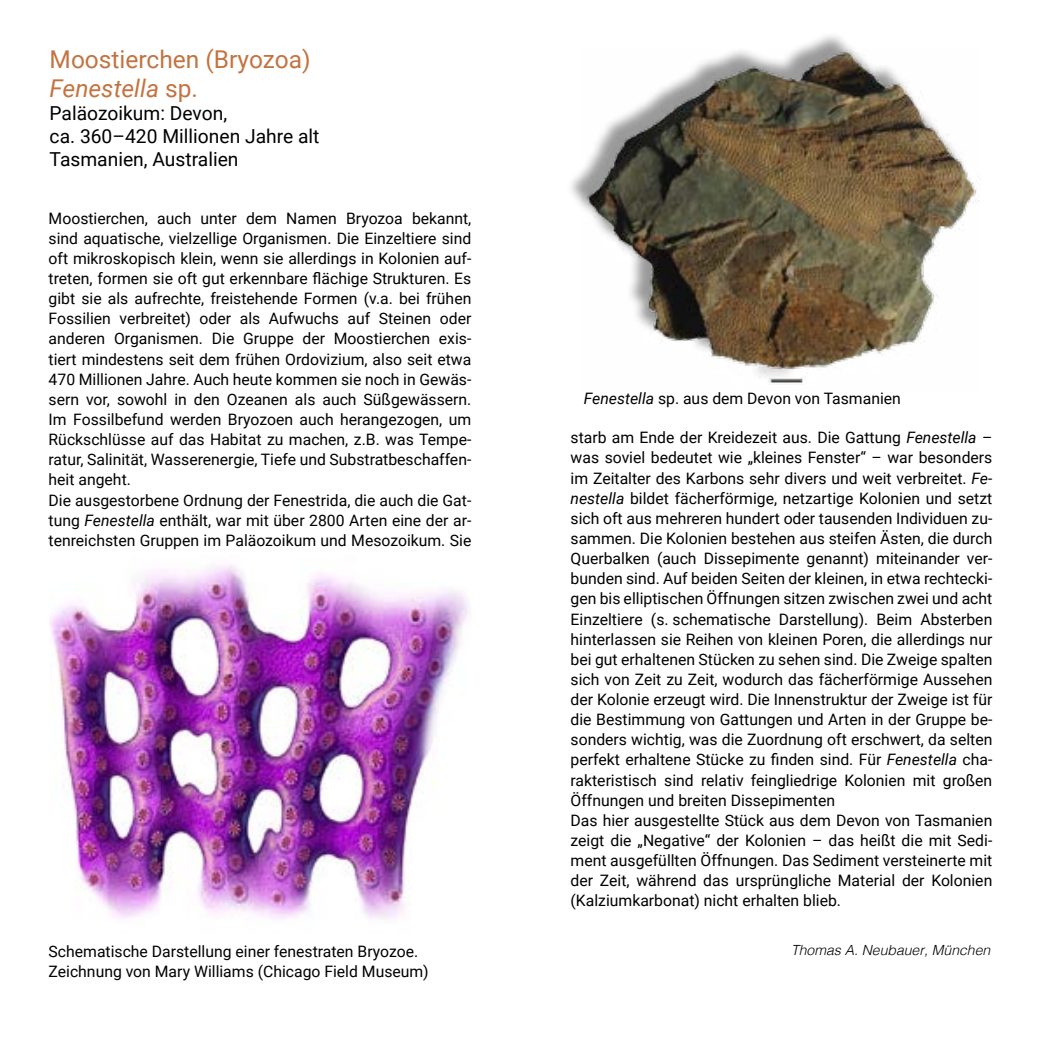
<style>
.page{position:relative;width:1042px;height:1042px;background:#fff}
.page>*{position:absolute;margin:0;border:0;box-sizing:border-box;transform-origin:0 0}
.t1{font:24.5px/29.4px "Roboto";color:#c37340}
.t2{font:19.25px/22.8px "Roboto";color:#000}
.t3{font:15.75px/20.1px "Roboto";color:#000}
.t4{font:italic 300 14px "Helvetica";color:#000}
.s1{font-style:italic}
</style>
<div class="page">
<img style="left:50px;top:564px;width:418px;height:355px">
<img style="left:582px;top:50px;width:397px;height:335px">
<h1 class="t1" style="left:50px;top:44px;width:262px">Moostierchen (Bryozoa)<br><span class="s1">Fenestella</span> sp.</h1>
<p class="t2" style="left:50px;top:101px;width:271px">Paläozoikum: Devon,<br>ca. 360–420 Millionen Jahre alt<br>Tasmanien, Australien</p>
<p class="t3" style="left:49px;top:207px;width:424px">Moostierchen, auch unter dem Namen Bryozoa bekannt, sind aquatische, vielzellige Organismen. Die Einzeltiere sind oft mikroskopisch klein, wenn sie allerdings in Kolonien auf&shy;treten, formen sie oft gut erkennbare flächige Strukturen. Es gibt sie als aufrechte, freistehende Formen (v.a. bei frühen Fossilien verbreitet) oder als Aufwuchs auf Steinen oder anderen Organismen. Die Gruppe der Moostierchen exis&shy;tiert mindestens seit dem frühen Ordovizium, also seit etwa 470 Millionen Jahre. Auch heute kommen sie noch in Gewäs&shy;sern vor, sowohl in den Ozeanen als auch Süßgewässern.<br>Im Fossilbefund werden Bryozoen auch herangezogen, um Rückschlüsse auf das Habitat zu machen, z.B. was Tempe&shy;ratur, Salinität, Wasserenergie, Tiefe und Substratbeschaffen&shy;heit angeht.<br>Die ausgestorbene Ordnung der Fenestrida, die auch die Gat&shy;tung <span class="s1">Fenestella</span> enthält, war mit über 2800 Arten eine der ar&shy;tenreichsten Gruppen im Paläozoikum und Mesozoikum. Sie</p>
<p class="t3" style="left:584px;top:388px;width:318px"><span class="s1">Fenestella</span> sp. aus dem Devon von Tasmanien</p>
<p class="t3" style="left:570px;top:427px;width:423px">starb am Ende der Kreidezeit aus. Die Gattung <span class="s1">Fenestella</span> – was soviel bedeutet wie „kleines Fenster“ – war besonders im Zeitalter des Karbons sehr divers und weit verbreitet. <span class="s1">Fe&shy;nestella</span> bildet fächerförmige, netzartige Kolonien und setzt sich oft aus mehreren hundert oder tausenden Individuen zu&shy;sammen. Die Kolonien bestehen aus steifen Ästen, die durch Querbalken (auch Dissepimente genannt) miteinander ver&shy;bunden sind. Auf beiden Seiten der kleinen, in etwa rechtecki&shy;gen bis elliptischen Öffnungen sitzen zwischen zwei und acht Einzeltiere (s. schematische Darstellung). Beim Absterben hinterlassen sie Reihen von kleinen Poren, die allerdings nur bei gut erhaltenen Stücken zu sehen sind. Die Zweige spalten sich von Zeit zu Zeit, wodurch das fächerförmige Aussehen der Kolonie erzeugt wird. Die Innenstruktur der Zweige ist für die Bestimmung von Gattungen und Arten in der Gruppe be&shy;sonders wichtig, was die Zuordnung oft erschwert, da selten perfekt erhaltene Stücke zu finden sind. Für <span class="s1">Fenestella</span> cha&shy;rakteristisch sind relativ feingliedrige Kolonien mit großen Öffnungen und breiten Dissepimenten<br>Das hier ausgestellte Stück aus dem Devon von Tasmanien zeigt die „Negative“ der Kolonien – das heißt die mit Sedi&shy;ment ausgefüllten Öffnungen. Das Sediment versteinerte mit der Zeit, während das ursprüngliche Material der Kolonien (Kalziumkarbonat) nicht erhalten blieb.</p>
<p class="t3" style="left:49px;top:941px;width:371px">Schematische Darstellung einer fenestraten Bryozoe.</p>
<p class="t4" style="left:791px;top:938px;width:201px">Thomas A. Neubauer, München</p>
<p class="t3" style="left:49px;top:961px;width:382px">Zeichnung von Mary Williams (Chicago Field Museum)</p>
</div>
